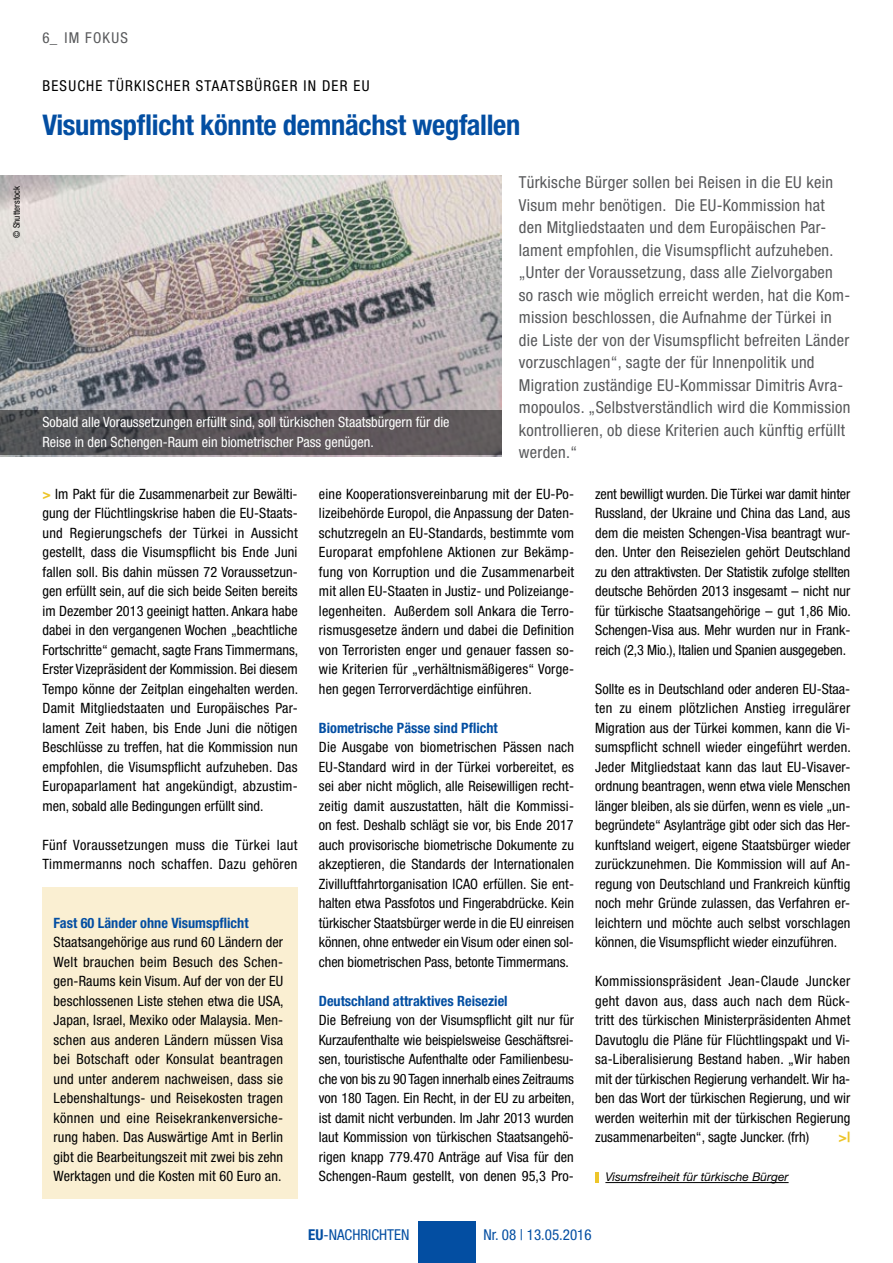
<style>
.page{position:relative;width:893px;height:1263px;background:#fff}
.page>*{position:absolute;margin:0;border:0;box-sizing:border-box;transform-origin:0 0}
.t1{font:700 condensed 28.5px "Helvetica Neue LT";letter-spacing:-.01em;color:#034ea2}
.t2{font:condensed 16.5px/22.5px "Helvetica Neue LT";letter-spacing:.02em;color:#58595b}
.t3{font:condensed 15px "Helvetica Neue LT";letter-spacing:.08em;color:#000}
.t4{font:condensed 15px "Helvetica Neue LT";color:#034ea2}
.t5{font:condensed 15px "Helvetica Neue LT";color:#58595b}
.t6{font:condensed 14.25px/19.5px "Helvetica Neue LT";letter-spacing:.005em;color:#000;text-align:justify}
.t7{font:condensed 14.25px/19.5px "Helvetica Neue LT";color:#fff}
.t8{font:700 condensed 14.25px "Helvetica Neue LT";color:#034ea2}
.t9{font:condensed 14.25px/19.5px "Helvetica Neue LT";letter-spacing:.025em;color:#000}
.t10{font:700 condensed 14.25px "Helvetica Neue LT";color:#edc52a}
.t11{font:italic 12px "Helvetica Neue LT";color:#000}
.t12{font:condensed 9px "Helvetica Neue LT";color:#000}
.s1{font-weight:700;color:#edc52a}
.s2{font-weight:700}
</style>
<div class="page">
<div style="left:418px;top:1221px;width:57px;height:42px;background:#034ea2"></div>
<img style="left:0;top:176px;width:502px;height:280px">
<div style="left:43px;top:887px;width:255px;height:312px;background:#faefd2"></div>
<svg style="left:0;top:410px;width:502px;height:45px;background:#575357"></svg>
<hr style="left:605px;top:1182px;width:184px;height:1px;background:#000">
<hr style="left:595px;top:1172px;width:4px;height:11px;background:#edc52a">
<p class="t12" style="left:11px;top:238px;width:53px;rotate:-90deg">© Shutterstock</p>
<p class="t5" style="left:43px;top:29px;width:87px">6_ Im Fokus</p>
<p class="t3" style="left:43px;top:77px;width:327px">Besuche türkischer Staatsbürger in der EU</p>
<h1 class="t1" style="left:43px;top:108px;width:479px">Visumspflicht könnte demnächst wegfallen</h1>
<p class="t7" style="left:43px;top:413px;width:409px">Sobald alle Voraussetzungen erfüllt sind, soll türkischen Staatsbürgern für die<br>Reise in den Schengen-Raum ein biometrischer Pass genügen.</p>
<p class="t2" style="left:519px;top:171px;width:333px">Türkische Bürger sollen bei Reisen in die EU kein Visum mehr benötigen. Die EU-Kommission hat den Mitgliedstaaten und dem Europäischen Par&shy;lament empfohlen, die Visumspflicht aufzuheben. „Unter der Voraussetzung, dass alle Zielvorgaben so rasch wie möglich erreicht werden, hat die Kom&shy;mission beschlossen, die Aufnahme der Türkei in die Liste der von der Visumspflicht befreiten Länder vorzuschlagen“, sagte der für Innenpolitik und Migration zuständige EU-Kommissar Dimitris Avra&shy;mopoulos. „Selbstverständlich wird die Kommission kontrollieren, ob diese Kriterien auch künftig erfüllt werden.“</p>
<p class="t6" style="left:43px;top:484px;width:257px"><span class="s1">&gt;</span> Im Pakt für die Zusammenarbeit zur Bewälti&shy;gung der Flüchtlingskrise haben die EU-Staats&shy;und Regierungschefs der Türkei in Aussicht gestellt, dass die Visumspflicht bis Ende Juni fallen soll. Bis dahin müssen 72 Voraussetzun&shy;gen erfüllt sein, auf die sich beide Seiten bereits im Dezember 2013 geeinigt hatten. Ankara habe dabei in den vergangenen Wochen „beachtliche Fortschritte“ gemacht, sagte Frans Timmermans, Erster Vizepräsident der Kommission. Bei diesem Tempo könne der Zeitplan eingehalten werden.<br>Damit Mitgliedstaaten und Europäisches Par&shy;lament Zeit haben, bis Ende Juni die nötigen Beschlüsse zu treffen, hat die Kommission nun empfohlen, die Visumspflicht aufzuheben. Das Europaparlament hat angekündigt, abzustim&shy;men, sobald alle Bedingungen erfüllt sind.</p>
<p class="t9" style="left:43px;top:835px;width:257px">Fünf Voraussetzungen muss die Türkei laut<br>Timmermanns noch schaffen. Dazu gehören</p>
<p class="t8" style="left:54px;top:914px;width:196px">Fast 60 Länder ohne Visumspflicht</p>
<p class="t6" style="left:54px;top:932px;width:232px;text-align:left">Staatsangehörige aus rund 60 Ländern der Welt brauchen beim Besuch des Schen&shy;gen-Raums kein Visum. Auf der von der EU beschlossenen Liste stehen etwa die USA, Japan, Israel, Mexiko oder Malaysia. Men&shy;schen aus anderen Ländern müssen Visa bei Botschaft oder Konsulat beantragen und unter anderem nachweisen, dass sie Lebenshaltungs- und Reisekosten tragen können und eine Reisekrankenversiche&shy;rung haben. Das Auswärtige Amt in Berlin gibt die Bearbeitungszeit mit zwei bis zehn Werktagen und die Kosten mit 60 Euro an.</p>
<p class="t6" style="left:319px;top:484px;width:257px">eine Kooperationsvereinbarung mit der EU-Po&shy;lizeibehörde Europol, die Anpassung der Daten&shy;schutzregeln an EU-Standards, bestimmte vom Europarat empfohlene Aktionen zur Bekämp&shy;fung von Korruption und die Zusammenarbeit mit allen EU-Staaten in Justiz- und Polizeiange&shy;legenheiten. Außerdem soll Ankara die Terro&shy;rismusgesetze ändern und dabei die Definition von Terroristen enger und genauer fassen so&shy;wie Kriterien für „verhältnismäßigeres“ Vorge&shy;hen gegen Terrorverdächtige einführen.</p>
<p class="t8" style="left:319px;top:719px;width:180px">Biometrische Pässe sind Pflicht</p>
<p class="t6" style="left:319px;top:737px;width:257px">Die Ausgabe von biometrischen Pässen nach EU-Standard wird in der Türkei vorbereitet, es sei aber nicht möglich, alle Reisewilligen recht&shy;zeitig damit auszustatten, hält die Kommissi&shy;on fest. Deshalb schlägt sie vor, bis Ende 2017 auch provisorische biometrische Dokumente zu akzeptieren, die Standards der Internationalen Zivilluftfahrtorganisation ICAO</p>
<p class="t6" style="left:319px;top:874px;width:257px;text-indent:164px">erfüllen. Sie ent&shy;halten etwa Passfotos und Fingerabdrücke. Kein türkischer Staatsbürger werde in die EU einreisen können, ohne entweder ein Visum oder einen sol&shy;chen biometrischen Pass, betonte Timmermans.</p>
<p class="t8" style="left:319px;top:992px;width:190px">Deutschland attraktives Reiseziel</p>
<p class="t6" style="left:319px;top:1010px;width:257px">Die Befreiung von der Visumspflicht gilt nur für Kurzaufenthalte wie beispielsweise Geschäftsrei&shy;sen, touristische Aufenthalte oder Familienbesu&shy;che von bis zu 90 Tagen innerhalb eines Zeitraums von 180 Tagen. Ein Recht, in der EU zu arbeiten, ist damit nicht verbunden. Im Jahr 2013 wurden laut Kommission von türkischen Staatsangehö&shy;rigen knapp 779.470 Anträge auf Visa für den Schengen-Raum gestellt, von denen 95,3 Pro-</p>
<p class="t6" style="left:595px;top:484px;width:257px">zent bewilligt wurden. Die Türkei war damit hinter Russland, der Ukraine und China das Land, aus dem die meisten Schengen-Visa beantragt wur&shy;den. Unter den Reisezielen gehört Deutschland zu den attraktivsten. Der Statistik zufolge stellten deutsche Behörden 2013 insgesamt – nicht nur für türkische Staatsangehörige – gut 1,86 Mio.<br>Schengen-Visa aus. Mehr wurden nur in Frank&shy;reich (2,3 Mio.), Italien und Spanien ausgegeben.</p>
<p class="t6" style="left:595px;top:679px;width:257px">Sollte es in Deutschland oder anderen EU-Staa&shy;ten zu einem plötzlichen Anstieg irregulärer Migration aus der Türkei kommen, kann die Vi&shy;sumspflicht schnell wieder eingeführt werden.<br>Jeder Mitgliedstaat kann das laut EU-Visaver&shy;ordnung beantragen, wenn etwa viele Menschen länger bleiben, als sie dürfen, wenn es viele „un&shy;begründete“ Asylanträge gibt oder sich das Her&shy;kunftsland weigert, eigene Staatsbürger wieder zurückzunehmen. Die Kommission will auf An&shy;regung von Deutschland und Frankreich künftig noch mehr Gründe zulassen, das Verfahren er&shy;leichtern und möchte auch selbst vorschlagen können, die Visumspflicht wieder einzuführen.</p>
<p class="t6" style="left:595px;top:971px;width:257px">Kommissionspräsident Jean-Claude Juncker geht davon aus, dass auch nach dem Rück&shy;tritt des türkischen Ministerpräsidenten Ahmet Davutoglu die Pläne für Flüchtlingspakt und Vi&shy;sa-Liberalisierung Bestand haben. „Wir haben mit der türkischen Regierung verhandelt. Wir ha&shy;ben das Wort der türkischen Regierung, und wir werden weiterhin mit der türkischen Regierung zusammenarbeiten“, sagte Juncker. (frh)</p>
<p class="t10" style="left:839px;top:1128px;width:13px">&gt;|</p>
<p class="t11" style="left:605px;top:1170px;width:185px">Visumsfreiheit für türkische Bürger</p>
<p class="t4" style="left:308px;top:1226px;width:29px"><span class="s2">EU</span>-NACHRICHT</p>
<p class="t4" style="left:394px;top:1226px;width:15px">EN</p>
<p class="t4" style="left:484px;top:1226px;width:110px">Nr. 08 | 13.05.2016</p>
</div>
